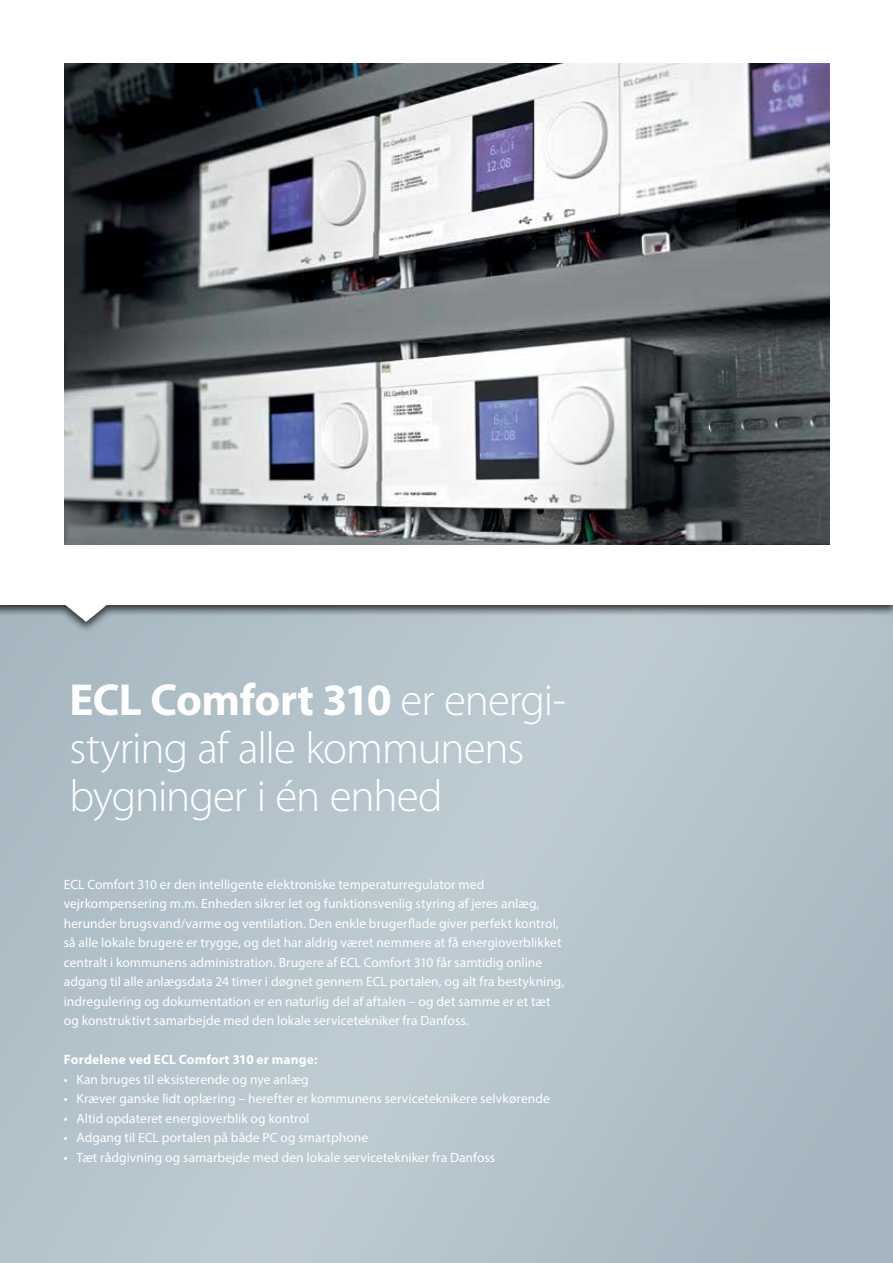
<style>
.page{position:relative;width:893px;height:1263px;background:#fff}
.page>*{position:absolute;margin:0;border:0;box-sizing:border-box;transform-origin:0 0}
.t1{font:300 45px/48px "Myriad Pro";letter-spacing:-.025em;color:#fff}
.t2{font:13.5px/19.5px "Myriad Pro";letter-spacing:.005em;color:#fff}
.t3{font:700 13.5px "Myriad Pro";letter-spacing:.01em;color:#fff}
.s1{font-weight:700}
</style>
<div class="page">
<div style="left:0;top:600px;width:893px;height:663px;background:#b4c3cc"></div>
<div style="left:0;top:0;width:893px;height:633px;background:#000;opacity:.75"></div>
<div style="left:0;top:0;width:893px;height:605px;background:#fff"></div>
<svg style="left:64px;top:605px;width:44px;height:17px"></svg>
<img style="left:64px;top:64px;width:765px;height:480px">
<h1 class="t1" style="left:70px;top:676px;width:495px"><span class="s1">ECL Comfort 310</span> er energi&shy;styring af alle kommunens bygninger i én enhed</h1>
<p class="t2" style="left:64px;top:874px;width:502px">ECL Comfort 310 er den intelligente elektroniske temperaturregulator med vejrkompensering m.m. Enheden sikrer let og funktionsvenlig styring af jeres anlæg, herunder brugsvand/varme og ventilation. Den enkle brugerflade giver perfekt kontrol, så alle lokale brugere er trygge, og det har aldrig været nemmere at få energioverblikket centralt i kommunens administration. Brugere af ECL Comfort 310 får samtidig online adgang til alle anlægsdata 24 timer i døgnet gennem ECL portalen, og alt fra bestykning, indregulering og dokumentation er en naturlig del af aftalen – og det samme er et tæt og konstruktivt samarbejde med den lokale servicetekniker fra Danfoss.</p>
<p class="t3" style="left:64px;top:1051px;width:255px">Fordelene ved ECL Comfort 310 er mange:</p>
<p class="t2" style="left:64px;top:1069px;width:247px">• Kan bruges til eksisterende og nye anlæg</p>
<p class="t2" style="left:64px;top:1089px;width:488px">• Kræver ganske lidt oplæring – herefter er kommunens serviceteknikere selvkørende</p>
<p class="t2" style="left:64px;top:1108px;width:247px">• Altid opdateret energioverblik og kontrol</p>
<p class="t2" style="left:64px;top:1128px;width:306px">• Adgang til ECL portalen på både PC og smartphone</p>
<p class="t2" style="left:64px;top:1147px;width:433px">• Tæt rådgivning og samarbejde med den lokale servicetekniker fra Danfoss</p>
</div>
